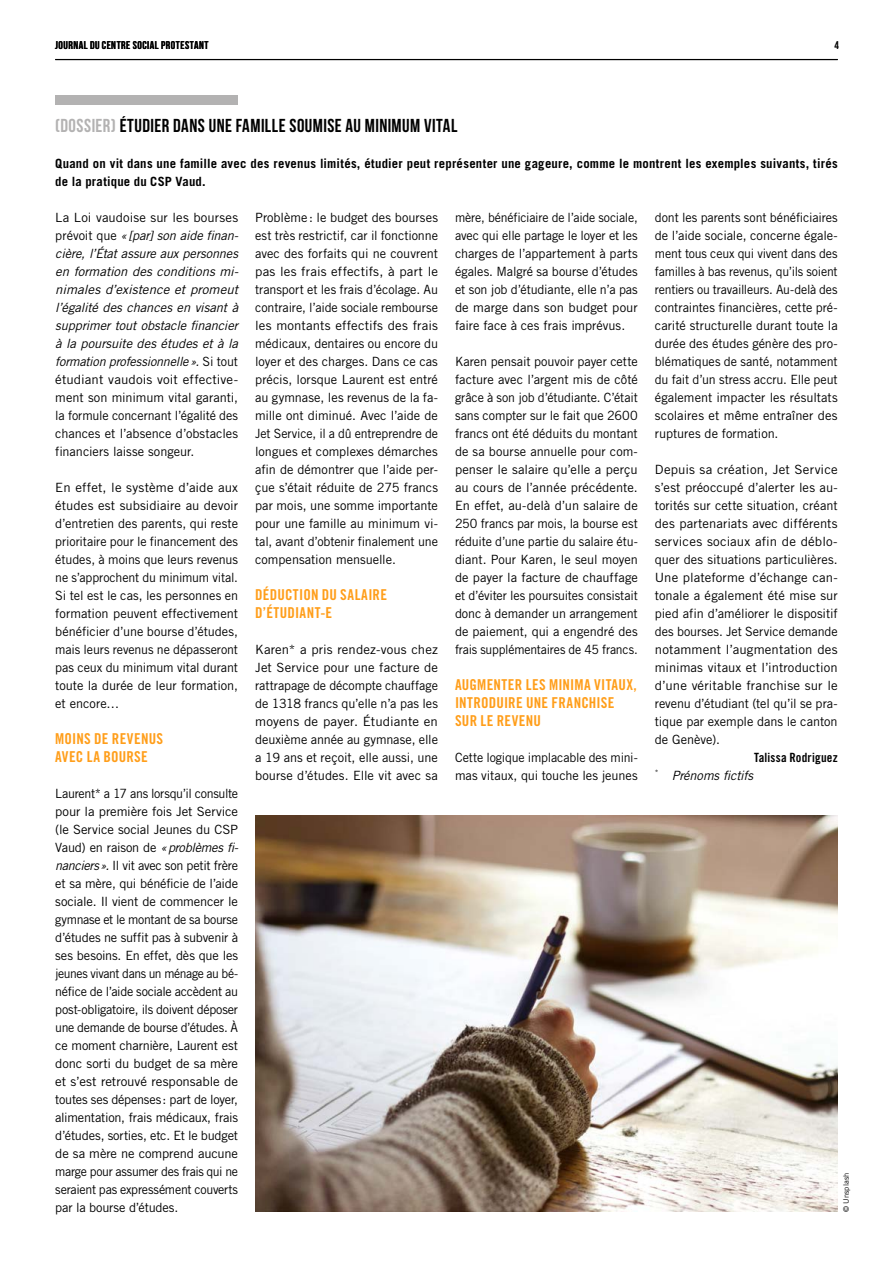
<style>
.page{position:relative;width:893px;height:1263px;background:#fff}
.page>*{position:absolute;margin:0;border:0;box-sizing:border-box;transform-origin:0 0}
.t1{font:700 18.75px "Bebas Neue";letter-spacing:.025em;color:#000}
.t2{font:15px/18px "Trade Gothic LT Std Bd Cn 20";letter-spacing:.02em;color:#ff9e1a}
.t3{font:12.75px/18px "Trade Gothic LT Std";letter-spacing:-.005em;color:#000;text-align:justify}
.t4{font:12.75px/18px "Trade Gothic LT Std";letter-spacing:-.005em;color:#000;text-align:justify;scale:1.04 1}
.t5{font:italic 12.75px/18px "Trade Gothic LT Std";letter-spacing:-.015em;color:#000;text-align:justify}
.t6{font:700 12.75px/18px "Trade Gothic LT Std";letter-spacing:.015em;color:#000}
.t7{font:12.75px "Trade Gothic LT Std Bd Cn 20";letter-spacing:.015em;color:#000}
.t8{font:700 11.25px "Bebas Neue";letter-spacing:.045em;color:#000}
.t9{font:7.5px "Trade Gothic LT Std";letter-spacing:.01em;color:#000}
.s1{color:#b3b2b2}
.s2{font-style:normal}
.s3{font-style:italic}
</style>
<div class="page">
<hr style="left:55px;top:59px;width:783px;height:1px;background:#000">
<img style="left:255px;top:816px;width:583px;height:396px">
<div style="left:55px;top:96px;width:183px;height:9px;background:#b3b2b2"></div>
<p class="t8" style="left:55px;top:39px;width:155px">JOURNAL DU CENTRE SOCIAL PROTESTANT</p>
<p class="t8" style="left:834px;top:39px;width:6px">4</p>
<h1 class="t1" style="left:55px;top:115px;width:404px"><span class="s1">(DOSSIER)</span> ÉTUDIER DANS UNE FAMILLE SOUMISE AU MINIMUM VITAL</h1>
<p class="t6" style="left:55px;top:154px;width:784px">Quand on vit dans une famille avec des revenus limités, étudier peut représenter une gageure, comme le montrent les exemples suivants, tirés de la pratique du CSP Vaud.</p>
<p class="t5" style="left:55px;top:208px;width:185px"><span class="s2">La Loi vaudoise sur les bourses prévoit que</span> « [par] son aide finan&shy;cière, l’État assure aux personnes en formation des conditions mi&shy;nimales d’existence et promeut l’égalité des chances en visant à supprimer tout obstacle financier à la poursuite des études et à la formation professionnelle». <span class="s2">Si tout étudiant vaudois voit effective&shy;ment son minimum vital garanti, la formule concernant l’égalité des chances et l’absence d’obstacles financiers laisse songeur.</span></p>
<p class="t4" style="left:55px;top:478px;width:177px">En effet, le système d’aide aux études est subsidiaire au devoir d’entretien des parents, qui reste prioritaire pour le financement des études, à moins que leurs revenus ne s’approchent du minimum vital.<br>Si tel est le cas, les personnes en formation peuvent effectivement bénéficier d’une bourse d’études, mais leurs revenus ne dépasseront pas ceux du minimum vital durant toute la durée de leur formation, et encore…</p>
<p class="t2" style="left:55px;top:729px;width:110px">MOINS DE REVENUS<br>AVEC LA BOURSE</p>
<p class="t3" style="left:55px;top:784px;width:185px">Laurent* a 17 ans lorsqu’il consulte pour la première fois Jet Service (le Service social Jeunes du CSP Vaud) en raison de <span class="s3">«problèmes fi&shy;nanciers».</span> Il vit avec son petit frère et sa mère, qui bénéficie de l’aide sociale. Il vient de commencer le gymnase et le montant de sa bourse d’études ne suffit pas à subvenir à ses besoins. En effet, dès que les jeunes vivant dans un ménage au bé&shy;néfice de l’aide sociale accèdent au post-obligatoire, ils doivent déposer une demande de bourse d’études. À ce moment charnière, Laurent est donc sorti du budget de sa mère et s’est retrouvé responsable de toutes ses dépenses: part de loyer, alimentation, frais médicaux, frais d’études, sorties, etc. Et le budget de sa mère ne comprend aucune marge pour assumer des frais qui ne seraient pas expressément couverts par la bourse d’études.</p>
<p class="t3" style="left:255px;top:208px;width:184px">Problème : le budget des bourses est très restrictif, car il fonctionne avec des forfaits qui ne couvrent pas les frais effectifs, à part le transport et les frais d’écolage. Au contraire, l’aide sociale rembourse les montants effectifs des frais médicaux, dentaires ou encore du loyer et des charges. Dans ce cas précis, lorsque Laurent est entré au gymnase, les revenus de la fa&shy;mille ont diminué. Avec l’aide de Jet Service, il a dû entreprendre de longues et complexes démarches afin de démontrer que l’aide per&shy;çue s’était réduite de 275 francs par mois, une somme importante pour une famille au minimum vi&shy;tal, avant d’obtenir finalement une compensation mensuelle.</p>
<p class="t2" style="left:255px;top:585px;width:133px">DÉDUCTION DU SALAIRE<br>D’ÉTUDIANT-E</p>
<p class="t3" style="left:255px;top:640px;width:184px">Karen* a pris rendez-vous chez Jet Service pour une facture de rattrapage de décompte chauffage de 1318 francs qu’elle n’a pas les moyens de payer. Étudiante en deuxième année au gymnase, elle a 19 ans et reçoit, elle aussi, une bourse d’études. Elle vit avec sa</p>
<p class="t3" style="left:455px;top:208px;width:184px">mère, bénéficiaire de l’aide sociale, avec qui elle partage le loyer et les charges de l’appartement à parts égales. Malgré sa bourse d’études et son job d’étudiante, elle n’a pas de marge dans son budget pour faire face à ces frais imprévus.</p>
<p class="t3" style="left:455px;top:352px;width:184px">Karen pensait pouvoir payer cette facture avec l’argent mis de côté grâce à son job d’étudiante. C’était sans compter sur le fait que 2600 francs ont été déduits du montant de sa bourse annuelle pour com&shy;penser le salaire qu’elle a perçu au cours de l’année précédente.<br>En effet, au-delà d’un salaire de 250 francs par mois, la bourse est réduite d’une partie du salaire étu&shy;diant. Pour Karen, le seul moyen de payer la facture de chauffage et d’éviter les poursuites consistait donc à demander un arrangement de paiement, qui a engendré des frais supplémentaires de 45 francs.</p>
<p class="t2" style="left:455px;top:675px;width:183px">AUGMENTER LES MINIMA VITAUX,<br>INTRODUIRE UNE FRANCHISE<br>SUR LE REVENU</p>
<p class="t3" style="left:455px;top:748px;width:184px">Cette logique implacable des mini&shy;mas vitaux, qui touche les jeunes</p>
<p class="t3" style="left:655px;top:208px;width:184px">dont les parents sont bénéficiaires de l’aide sociale, concerne égale&shy;ment tous ceux qui vivent dans des familles à bas revenus, qu’ils soient rentiers ou travailleurs. Au-delà des contraintes financières, cette pré&shy;carité structurelle durant toute la durée des études génère des pro&shy;blématiques de santé, notamment du fait d’un stress accru. Elle peut également impacter les résultats scolaires et même entraîner des ruptures de formation.</p>
<p class="t4" style="left:655px;top:460px;width:177px">Depuis sa création, Jet Service s’est préoccupé d’alerter les au&shy;torités sur cette situation, créant des partenariats avec différents services sociaux afin de déblo&shy;quer des situations particulières.<br>Une plateforme d’échange can&shy;tonale a également été mise sur pied afin d’améliorer le dispositif des bourses. Jet Service demande notamment l’augmentation des minimas vitaux et l’introduction d’une véritable franchise sur le revenu d’étudiant (tel qu’il se pra&shy;tique par exemple dans le canton de Genève).</p>
<p class="t7" style="left:754px;top:749px;width:85px">Talissa Rodriguez</p>
<p class="t5" style="left:655px;top:766px;width:100px"><sup>*</sup> Prénoms fictifs</p>
<p class="t9" style="left:842px;top:1212px;width:41px;rotate:-90deg">© Unsplash</p>
</div>
